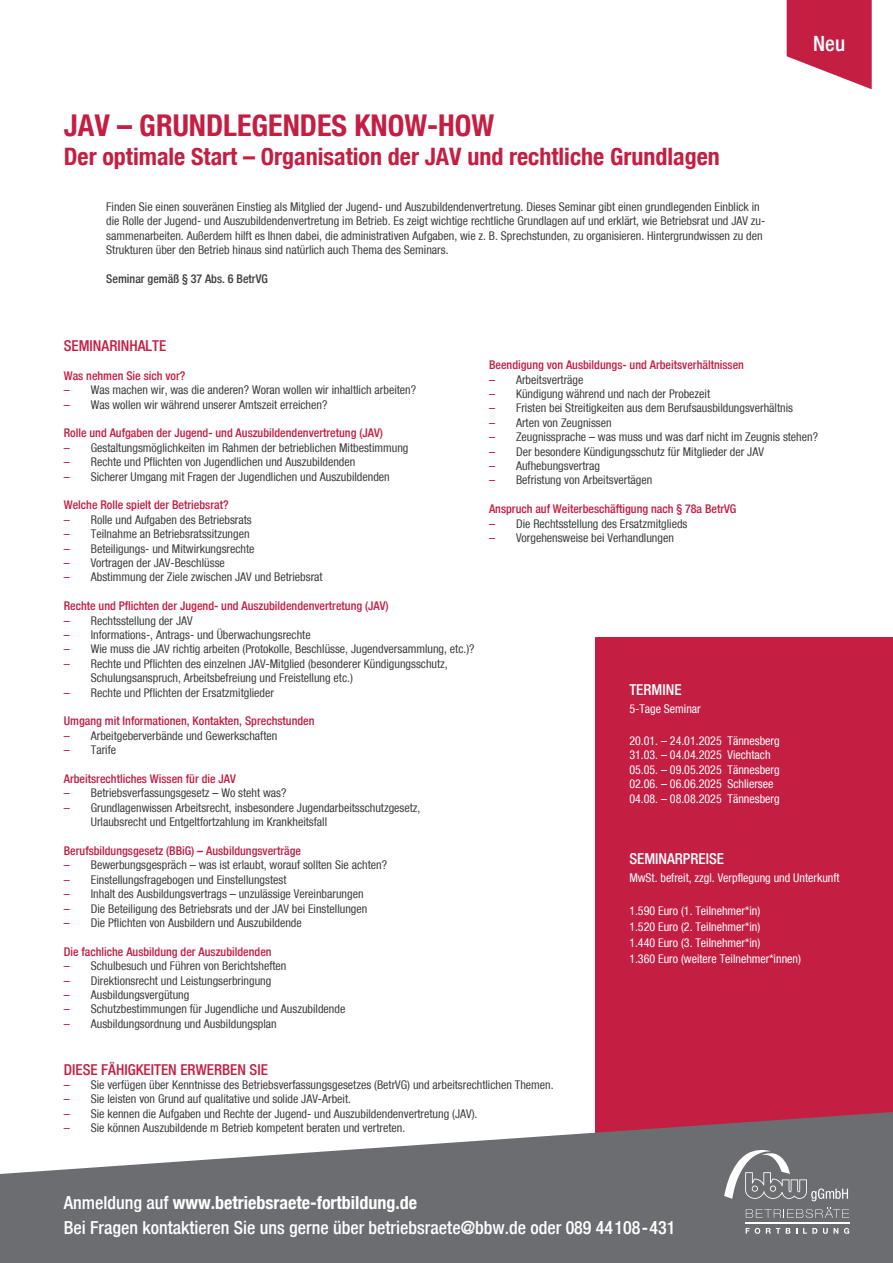
<style>
.page{position:relative;width:893px;height:1263px;background:#fff}
.page>*{position:absolute;margin:0;border:0;box-sizing:border-box;transform-origin:0 0}
.t1{font:700 condensed 30px "Bfz";color:#c41e43}
.t2{font:700 condensed 24px "Bfz";color:#c41e43}
.t3{font:500 condensed 21px "Bfz";color:#fff}
.t4{font:500 condensed 18px/25.5px "Bfz";color:#fff}
.t5{font:500 condensed 15px "Bfz";color:#c41e43}
.t6{font:500 condensed 15px "Bfz";color:#fff}
.t7{font:condensed 12px/14.4px "Bfz";color:#3e3e3f}
.t8{font:500 condensed 12px "Bfz";color:#c41e43}
.t9{font:condensed 12px/14.4px "Bfz";color:#fff}
.t10{font:500 condensed 12px "Bfz";color:#3e3e3f}
.s1{color:#c41e43}
.s2{font-weight:700}
</style>
<div class="page">
<div style="left:595px;top:638px;width:298px;height:625px;background:#c41e43"></div>
<svg style="left:787px;top:0;width:85px;height:89px"></svg>
<svg style="left:0;top:1112px;width:893px;height:151px;fill:#6c6d70"></svg>
<svg style="left:724px;top:1150px;width:124px;height:51px;background:#838486"></svg>
<svg style="left:746px;top:1207px;width:103px;height:11px"></svg>
<svg style="left:823px;top:1228px;width:5px;height:6px"></svg>
<svg style="left:746px;top:1228px;width:14px;height:6px"></svg>
<svg style="left:786px;top:1228px;width:4px;height:6px"></svg>
<svg style="left:834px;top:1228px;width:4px;height:6px"></svg>
<svg style="left:766px;top:1228px;width:14px;height:6px"></svg>
<svg style="left:803px;top:1228px;width:14px;height:6px"></svg>
<svg style="left:844px;top:1228px;width:5px;height:6px"></svg>
<hr style="left:745px;top:1222px;width:104px;height:2px;background:#fff">
<h1 class="t1" style="left:64px;top:107px;width:432px">JAV – GRUNDLEGENDES KNOW-HOW</h1>
<h2 class="t2" style="left:64px;top:142px;width:657px">Der optimale Start – Organisation der JAV und rechtliche Grundlagen</h2>
<p class="t7" style="left:106px;top:199px;width:660px">Finden Sie einen souveränen Einstieg als Mitglied der Jugend- und Auszubildendenvertretung. Dieses Seminar gibt einen grundlegenden Einblick in die Rolle der Jugend- und Auszubildendenvertretung im Betrieb. Es zeigt wichtige rechtliche Grundlagen auf und erklärt, wie Betriebsrat und JAV zu&shy;sammenarbeiten. Außerdem hilft es Ihnen dabei, die administrativen Aufgaben, wie z. B. Sprechstunden, zu organisieren. Hintergrundwissen zu den Strukturen über den Betrieb hinaus sind natürlich auch Thema des Seminars.</p>
<p class="t10" style="left:106px;top:271px;width:163px">Seminar gemäß § 37 Abs. 6 BetrVG</p>
<h3 class="t3" style="left:813px;top:31px;width:33px">Neu</h3>
<p class="t5" style="left:64px;top:337px;width:104px">SEMINARINHALTE</p>
<p class="t8" style="left:64px;top:368px;width:123px">Was nehmen Sie sich vor?</p>
<p class="t7" style="left:64px;top:383px;width:354px"><span class="s1">–</span> Was machen wir, was die anderen? Woran wollen wir inhaltlich arbeiten?</p>
<p class="t7" style="left:64px;top:397px;width:265px"><span class="s1">–</span> Was wollen wir während unserer Amtszeit erreichen?</p>
<p class="t8" style="left:64px;top:426px;width:321px">Rolle und Aufgaben der Jugend- und Auszubildendenvertretung (JAV)</p>
<p class="t7" style="left:64px;top:440px;width:346px"><span class="s1">–</span> Gestaltungsmöglichkeiten im Rahmen der betrieblichen Mitbestimmung</p>
<p class="t7" style="left:64px;top:455px;width:293px"><span class="s1">–</span> Rechte und Pflichten von Jugendlichen und Auszubildenden</p>
<p class="t7" style="left:64px;top:469px;width:328px"><span class="s1">–</span> Sicherer Umgang mit Fragen der Jugendlichen und Auszubildenden</p>
<p class="t8" style="left:64px;top:498px;width:166px">Welche Rolle spielt der Betriebsrat?</p>
<p class="t7" style="left:64px;top:512px;width:190px"><span class="s1">–</span> Rolle und Aufgaben des Betriebsrats</p>
<p class="t7" style="left:64px;top:527px;width:187px"><span class="s1">–</span> Teilnahme an Betriebsratssitzungen</p>
<p class="t7" style="left:64px;top:541px;width:192px"><span class="s1">–</span> Beteiligungs- und Mitwirkungsrechte</p>
<p class="t7" style="left:64px;top:555px;width:163px"><span class="s1">–</span> Vortragen der JAV-Beschlüsse</p>
<p class="t7" style="left:64px;top:570px;width:260px"><span class="s1">–</span> Abstimmung der Ziele zwischen JAV und Betriebsrat</p>
<p class="t8" style="left:64px;top:599px;width:326px">Rechte und Pflichten der Jugend- und Auszubildendenvertretung (JAV)</p>
<p class="t7" style="left:64px;top:613px;width:130px"><span class="s1">–</span> Rechtsstellung der JAV</p>
<p class="t7" style="left:64px;top:627px;width:248px"><span class="s1">–</span> Informations-, Antrags- und Überwachungsrechte</p>
<p class="t7" style="left:64px;top:642px;width:412px"><span class="s1">–</span> Wie muss die JAV richtig arbeiten (Protokolle, Beschlüsse, Jugendversammlung, etc.)?</p>
<p class="t7" style="left:91px;top:656px;width:358px;text-indent:-27px"><span class="s1">–</span> Rechte und Pflichten des einzelnen JAV-Mitglied (besonderer Kündigungsschutz,<br>Schulungsanspruch, Arbeitsbefreiung und Freistellung etc.)</p>
<p class="t7" style="left:64px;top:685px;width:212px"><span class="s1">–</span> Rechte und Pflichten der Ersatzmitglieder</p>
<p class="t8" style="left:64px;top:714px;width:252px">Umgang mit Informationen, Kontakten, Sprechstunden</p>
<p class="t7" style="left:64px;top:728px;width:215px"><span class="s1">–</span> Arbeitgeberverbände und Gewerkschaften</p>
<p class="t7" style="left:64px;top:743px;width:54px"><span class="s1">–</span> Tarife</p>
<p class="t8" style="left:64px;top:771px;width:174px">Arbeitsrechtliches Wissen für die JAV</p>
<p class="t7" style="left:64px;top:786px;width:224px"><span class="s1">–</span> Betriebsverfassungsgesetz – Wo steht was?</p>
<p class="t7" style="left:91px;top:800px;width:331px;text-indent:-27px"><span class="s1">–</span> Grundlagenwissen Arbeitsrecht, insbesondere Jugendarbeitsschutzgesetz,<br>Urlaubsrecht und Entgeltfortzahlung im Krankheitsfall</p>
<p class="t8" style="left:64px;top:843px;width:239px">Berufsbildungsgesetz (BBiG) – Ausbildungsverträge</p>
<p class="t7" style="left:64px;top:858px;width:325px"><span class="s1">–</span> Bewerbungsgespräch – was ist erlaubt, worauf sollten Sie achten?</p>
<p class="t7" style="left:64px;top:872px;width:224px"><span class="s1">–</span> Einstellungsfragebogen und Einstellungstest</p>
<p class="t7" style="left:64px;top:887px;width:301px"><span class="s1">–</span> Inhalt des Ausbildungsvertrags – unzulässige Vereinbarungen</p>
<p class="t7" style="left:64px;top:901px;width:305px"><span class="s1">–</span> Die Beteiligung des Betriebsrats und der JAV bei Einstellungen</p>
<p class="t7" style="left:64px;top:915px;width:240px"><span class="s1">–</span> Die Pflichten von Ausbildern und Auszubildende</p>
<p class="t8" style="left:64px;top:944px;width:209px">Die fachliche Ausbildung der Auszubildenden</p>
<p class="t7" style="left:64px;top:959px;width:224px"><span class="s1">–</span> Schulbesuch und Führen von Berichtsheften</p>
<p class="t7" style="left:64px;top:973px;width:209px"><span class="s1">–</span> Direktionsrecht und Leistungserbringung</p>
<p class="t7" style="left:64px;top:987px;width:127px"><span class="s1">–</span> Ausbildungsvergütung</p>
<p class="t7" style="left:64px;top:1002px;width:283px"><span class="s1">–</span> Schutzbestimmungen für Jugendliche und Auszubildende</p>
<p class="t7" style="left:64px;top:1016px;width:214px"><span class="s1">–</span> Ausbildungsordnung und Ausbildungsplan</p>
<p class="t5" style="left:64px;top:1060px;width:206px">DIESE FÄHIGKEITEN ERWERBEN SIE</p>
<p class="t7" style="left:64px;top:1077px;width:491px"><span class="s1">–</span> Sie verfügen über Kenntnisse des Betriebsverfassungsgesetzes (BetrVG) und arbeitsrechtlichen Themen.</p>
<p class="t7" style="left:64px;top:1092px;width:289px"><span class="s1">–</span> Sie leisten von Grund auf qualitative und solide JAV-Arbeit.</p>
<p class="t7" style="left:64px;top:1106px;width:415px"><span class="s1">–</span> Sie kennen die Aufgaben und Rechte der Jugend- und Auszubildendenvertretung (JAV).</p>
<p class="t7" style="left:64px;top:1121px;width:343px"><span class="s1">–</span> Sie können Auszubildende m Betrieb kompetent beraten und vertreten.</p>
<p class="t8" style="left:489px;top:358px;width:256px">Beendigung von Ausbildungs- und Arbeitsverhältnissen</p>
<p class="t7" style="left:489px;top:372px;width:96px"><span class="s1">–</span> Arbeitsverträge</p>
<p class="t7" style="left:489px;top:386px;width:223px"><span class="s1">–</span> Kündigung während und nach der Probezeit</p>
<p class="t7" style="left:489px;top:401px;width:305px"><span class="s1">–</span> Fristen bei Streitigkeiten aus dem Berufsausbildungsverhältnis</p>
<p class="t7" style="left:489px;top:415px;width:124px"><span class="s1">–</span> Arten von Zeugnissen</p>
<p class="t7" style="left:489px;top:430px;width:331px"><span class="s1">–</span> Zeugnissprache – was muss und was darf nicht im Zeugnis stehen?</p>
<p class="t7" style="left:489px;top:444px;width:276px"><span class="s1">–</span> Der besondere Kündigungsschutz für Mitglieder der JAV</p>
<p class="t7" style="left:489px;top:458px;width:112px"><span class="s1">–</span> Aufhebungsvertrag</p>
<p class="t7" style="left:489px;top:473px;width:165px"><span class="s1">–</span> Befristung von Arbeitsvertägen</p>
<p class="t8" style="left:489px;top:502px;width:249px">Anspruch auf Weiterbeschäftigung nach § 78a BetrVG</p>
<p class="t7" style="left:489px;top:516px;width:200px"><span class="s1">–</span> Die Rechtsstellung des Ersatzmitglieds</p>
<p class="t7" style="left:489px;top:530px;width:186px"><span class="s1">–</span> Vorgehensweise bei Verhandlungen</p>
<p class="t6" style="left:629px;top:681px;width:54px">TERMINE</p>
<p class="t9" style="left:629px;top:702px;width:73px">5-Tage Seminar</p>
<p class="t9" style="left:629px;top:733px;width:152px">20.01. – 24.01.2025 Tännesberg<br>31.03. – 04.04.2025 Viechtach<br>05.05. – 09.05.2025 Tännesberg<br>02.06. – 06.06.2025 Schliersee<br>04.08. – 08.08.2025 Tännesberg</p>
<p class="t6" style="left:629px;top:849px;width:96px">SEMINARPREISE</p>
<p class="t9" style="left:629px;top:870px;width:212px">MwSt. befreit, zzgl. Verpflegung und Unterkunft</p>
<p class="t9" style="left:629px;top:903px;width:173px;line-height:15.8px">1.590 Euro (1. Teilnehmer*in)<br>1.520 Euro (2. Teilnehmer*in)<br>1.440 Euro (3. Teilnehmer*in)<br>1.360 Euro (weitere Teilnehmer*innen)</p>
<h3 class="t4" style="left:64px;top:1189px;width:613px">Anmeldung auf <span class="s2">www.betriebsraete-fortbildung.de<br></span>Bei Fragen kontaktieren Sie uns gerne über betriebsraete@bbw.de oder 089 44108-431</h3>
</div>
